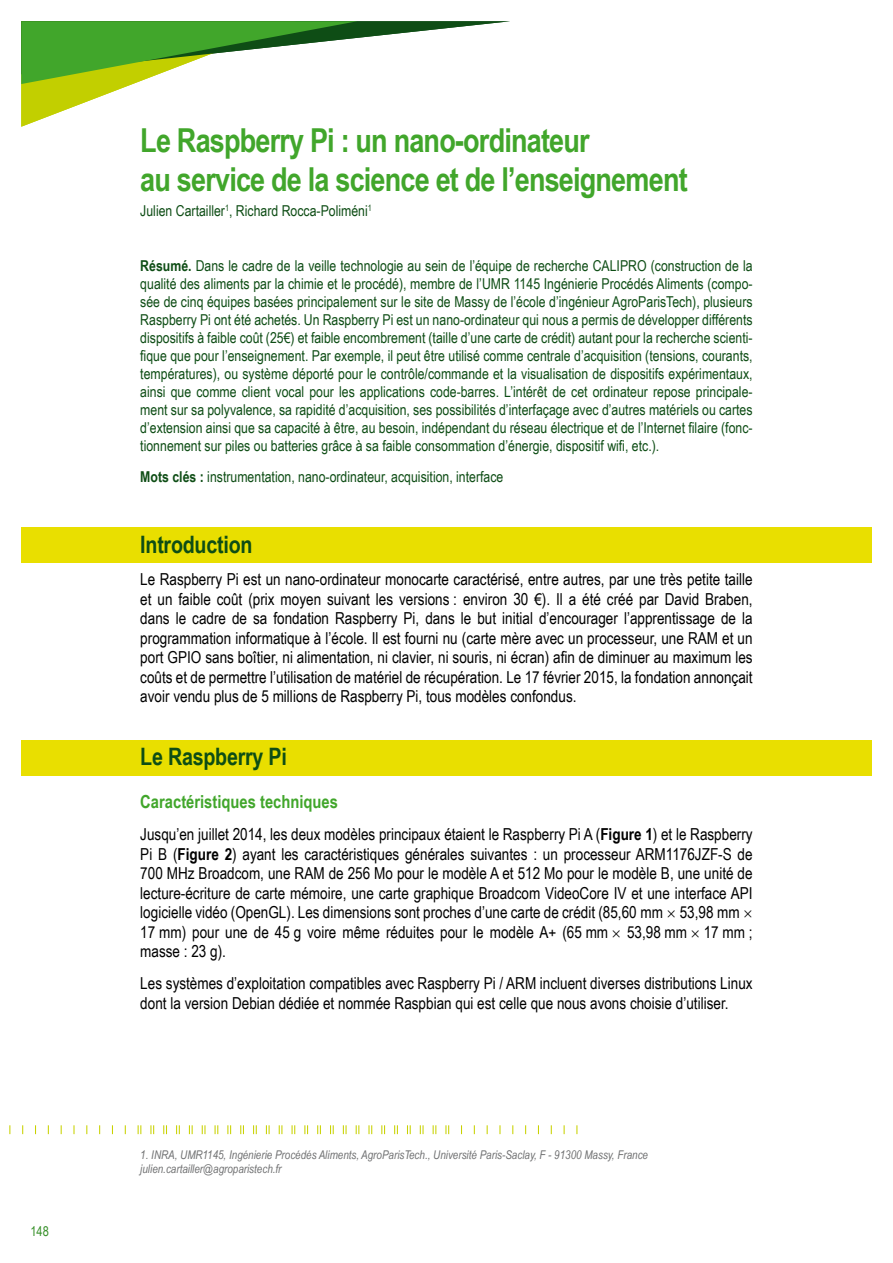
<style>
.page{position:relative;width:893px;height:1263px;background:#fff}
.page>*{position:absolute;margin:0;border:0;box-sizing:border-box;transform-origin:0 0}
.article_titre{font:700 33px/39.6px "Arial Narrow";letter-spacing:-.025em;color:#41a62b}
._2_1{font:700 24px "Arial Narrow";letter-spacing:-.01em;color:#0e4d15}
._2_4_1{font:700 18px "Arial Narrow";color:#41a62b}
.para1{font:16.5px/19.5px "Arial Narrow";color:#000}
.resume{font:15px/18px "Arial Narrow";color:#0e4d15;text-align:justify}
.motscles{font:15px "Arial Narrow";color:#0e4d15}
.auteur{font:15px "Arial Narrow";color:#0e4d15}
.t1{font:13.5px "Arial Narrow";color:#358f27}
.NOTE_BAS_DE_PAGE{font:italic 12px/14.4px "Arial Narrow";color:#707172}
.s1{font-weight:700}
</style>
<div class="page">
<svg style="left:73px;top:1125px;width:2px;height:9px"></svg>
<div style="left:21px;top:740px;width:851px;height:35px;background:#e9df00"></div>
<svg style="left:138px;top:1125px;width:3px;height:9px"></svg>
<svg style="left:150px;top:1125px;width:4px;height:9px"></svg>
<svg style="left:163px;top:1125px;width:4px;height:9px"></svg>
<svg style="left:176px;top:1125px;width:4px;height:9px"></svg>
<svg style="left:189px;top:1125px;width:4px;height:9px"></svg>
<svg style="left:202px;top:1125px;width:3px;height:9px"></svg>
<svg style="left:215px;top:1125px;width:3px;height:9px"></svg>
<svg style="left:227px;top:1125px;width:4px;height:9px"></svg>
<svg style="left:240px;top:1125px;width:4px;height:9px"></svg>
<svg style="left:253px;top:1125px;width:4px;height:9px"></svg>
<svg style="left:266px;top:1125px;width:4px;height:9px"></svg>
<svg style="left:279px;top:1125px;width:3px;height:9px"></svg>
<svg style="left:292px;top:1125px;width:3px;height:9px"></svg>
<svg style="left:304px;top:1125px;width:4px;height:9px"></svg>
<svg style="left:317px;top:1125px;width:4px;height:9px"></svg>
<svg style="left:330px;top:1125px;width:4px;height:9px"></svg>
<svg style="left:343px;top:1125px;width:4px;height:9px"></svg>
<svg style="left:356px;top:1125px;width:3px;height:9px"></svg>
<svg style="left:368px;top:1125px;width:4px;height:9px"></svg>
<svg style="left:381px;top:1125px;width:4px;height:9px"></svg>
<svg style="left:394px;top:1125px;width:4px;height:9px"></svg>
<svg style="left:407px;top:1125px;width:4px;height:9px"></svg>
<svg style="left:420px;top:1125px;width:4px;height:9px"></svg>
<svg style="left:433px;top:1125px;width:3px;height:9px"></svg>
<svg style="left:445px;top:1125px;width:4px;height:9px"></svg>
<div style="left:21px;top:527px;width:851px;height:36px;background:#e9df00"></div>
<svg style="left:21px;top:21px;width:489px;height:106px"></svg>
<p class="t1" style="left:30px;top:1221px;width:20px">148</p>
<p class="article_titre" style="left:140px;top:119px;width:549px">Le Raspberry Pi : un nano‑ordinateur<br>au service de la science et de l’enseignement</p>
<p class="auteur" style="left:140px;top:199px;width:233px">Julien Cartailler<sup>1</sup>, Richard Rocca‑Poliméni<sup>1</sup></p>
<p class="resume" style="left:140px;top:256px;width:614px"><span class="s1">Résumé.</span> Dans le cadre de la veille technologie au sein de l’équipe de recherche CALIPRO (construction de la qualité des aliments par la chimie et le procédé), membre de l’UMR 1145 Ingénierie Procédés Aliments (compo‑ sée de cinq équipes basées principalement sur le site de Massy de l’école d’ingénieur AgroParisTech), plusieurs Raspberry Pi ont été achetés. Un Raspberry Pi est un nano‑ordinateur qui nous a permis de développer différents dispositifs à faible coût (25€) et faible encombrement (taille d’une carte de crédit) autant pour la recherche scienti‑ fique que pour l’enseignement. Par exemple, il peut être utilisé comme centrale d’acquisition (tensions, courants, températures), ou système déporté pour le contrôle/commande et la visualisation de dispositifs expérimentaux, ainsi que comme client vocal pour les applications code‑barres. L’intérêt de cet ordinateur repose principale‑ ment sur sa polyvalence, sa rapidité d’acquisition, ses possibilités d’interfaçage avec d’autres matériels ou cartes d’extension ainsi que sa capacité à être, au besoin, indépendant du réseau électrique et de l’Internet filaire (fonc‑ tionnement sur piles ou batteries grâce à sa faible consommation d’énergie, dispositif wifi, etc.).</p>
<p class="motscles" style="left:140px;top:465px;width:365px"><span class="s1">Mots clés :</span> instrumentation, nano‑ordinateur, acquisition, interface</p>
<p class="_2_1" style="left:140px;top:526px;width:114px">Introduction</p>
<p class="para1" style="left:140px;top:569px;width:614px;text-align:justify">Le Raspberry Pi est un nano‑ordinateur monocarte caractérisé, entre autres, par une très petite taille et un faible coût (prix moyen suivant les versions : environ 30 €). Il a été créé par David Braben, dans le cadre de sa fondation Raspberry Pi, dans le but initial d’encourager l’apprentissage de la programmation informatique à l’école. Il est fourni nu (carte mère avec un processeur, une RAM et un port GPIO sans boîtier, ni alimentation, ni clavier, ni souris, ni écran) afin de diminuer au maximum les coûts et de permettre l’utilisation de matériel de récupération. Le 17 février 2015, la fondation annonçait avoir vendu plus de 5 millions de Raspberry Pi, tous modèles confondus.</p>
<p class="_2_1" style="left:140px;top:738px;width:148px">Le Raspberry Pi</p>
<p class="_2_4_1" style="left:140px;top:788px;width:199px">Caractéristiques techniques</p>
<p class="para1" style="left:140px;top:824px;width:614px">Jusqu’en juillet 2014, les deux modèles principaux étaient le Raspberry Pi A (<span class="s1">Figure 1</span>) et le Raspberry Pi B (<span class="s1">Figure 2</span>) ayant les caractéristiques générales suivantes : un processeur ARM1176JZF‑S de 700 MHz Broadcom, une RAM de 256 Mo pour le modèle A et 512 Mo pour le modèle B, une unité de lecture‑écriture de carte mémoire, une carte graphique Broadcom VideoCore IV et une interface API logicielle vidéo (OpenGL). Les dimensions sont proches d’une carte de crédit (85,60 mm 53,98 mm 17 mm) pour une de 45 g voire même réduites pour le modèle A+ (65 mm 53,98 mm 17 mm ; masse : 23 g).</p>
<p class="para1" style="left:140px;top:973px;width:614px">Les systèmes d’exploitation compatibles avec Raspberry Pi / ARM incluent diverses distributions Linux dont la version Debian dédiée et nommée Raspbian qui est celle que nous avons choisie d’utiliser.</p>
<p class="NOTE_BAS_DE_PAGE" style="left:140px;top:1147px;width:509px">1. INRA, UMR1145, Ingénierie Procédés Aliments, AgroParisTech., Université Paris-Saclay, F - 91300 Massy, France julien.cartailler@agroparistech.fr</p>
</div>
